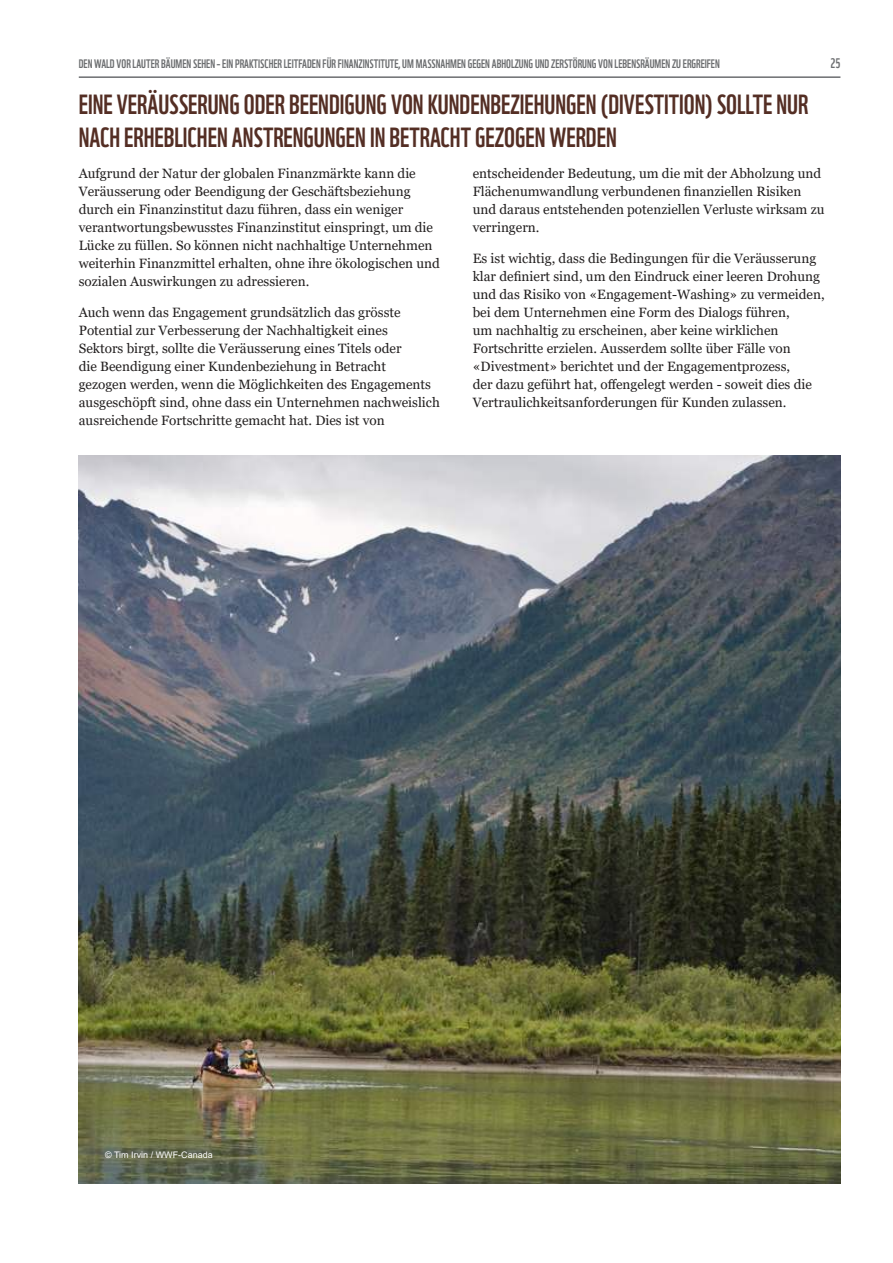
<style>
.page{position:relative;width:893px;height:1263px;background:#fff}
.page>*{position:absolute;margin:0;border:0;box-sizing:border-box;transform-origin:0 0}
.t1{font:27px/33px "WWF";color:#542e24}
.t2{font:13.5px/18px "Georgia";color:#221f1f}
.t3{font:13.5px "WWF";color:#6c6e70}
.t4{font:12px "WWF";color:#6c6e70}
.t5{font:9px "Arial";color:#fff}
</style>
<div class="page">
<hr style="left:79px;top:76px;width:761px;height:2px;background:#6c6e70">
<img style="left:79px;top:455px;width:761px;height:729px">
<p class="t4" style="left:79px;top:57px;width:643px">DEN WALD VOR LAUTER BÄUMEN SEHEN – EIN PRAKTISCHER LEITFADEN FÜR FINANZINSTITUTE, UM MASSNAHMEN GEGEN ABHOLZUNG UND ZERSTÖRUNG VON LEBENSRÄUMEN ZU ERGREIFEN</p>
<p class="t3" style="left:830px;top:56px;width:11px">25</p>
<h1 class="t1" style="left:79px;top:88px;width:731px">EINE VERÄUSSERUNG ODER BEENDIGUNG VON KUNDENBEZIEHUNGEN (DIVESTITION) SOLLTE NUR<br>NACH ERHEBLICHEN ANSTRENGUNGEN IN BETRACHT GEZOGEN WERDEN</h1>
<p class="t2" style="left:79px;top:165px;width:363px">Aufgrund der Natur der globalen Finanzmärkte kann die Veräusserung oder Beendigung der Geschäftsbeziehung durch ein Finanzinstitut dazu führen, dass ein weniger verantwortungsbewusstes Finanzinstitut einspringt, um die Lücke zu füllen. So können nicht nachhaltige Unternehmen weiterhin Finanzmittel erhalten, ohne ihre ökologischen und sozialen Auswirkungen zu adressieren.</p>
<p class="t2" style="left:79px;top:303px;width:363px">Auch wenn das Engagement grundsätzlich das grösste Potential zur Verbesserung der Nachhaltigkeit eines<br>Sektors birgt, sollte die Veräusserung eines Titels oder<br>die Beendigung einer Kundenbeziehung in Betracht<br>gezogen werden, wenn die Möglichkeiten des Engagements ausgeschöpft sind, ohne dass ein Unternehmen nachweislich ausreichende Fortschritte gemacht hat. Dies ist von</p>
<p class="t2" style="left:473px;top:165px;width:353px">entscheidender Bedeutung, um die mit der Abholzung und Flächenumwandlung verbundenen 昀椀nanziellen Risiken und daraus entstehenden potenziellen Verluste wirksam zu verringern.</p>
<p class="t2" style="left:473px;top:249px;width:354px">Es ist wichtig, dass die Bedingungen für die Veräusserung klar de昀椀niert sind, um den Eindruck einer leeren Drohung und das Risiko von «Engagement-Washing» zu vermeiden, bei dem Unternehmen eine Form des Dialogs führen,<br>um nachhaltig zu erscheinen, aber keine wirklichen Fortschritte erzielen. Ausserdem sollte über Fälle von «Divestment» berichtet und der Engagementprozess,<br>der dazu geführt hat, o昀昀engelegt werden - soweit dies die Vertraulichkeitsanforderungen für Kunden zulassen.</p>
<p class="t5" style="left:105px;top:1151px;width:109px">© Tim Irvin / WWF-Canada</p>
</div>
